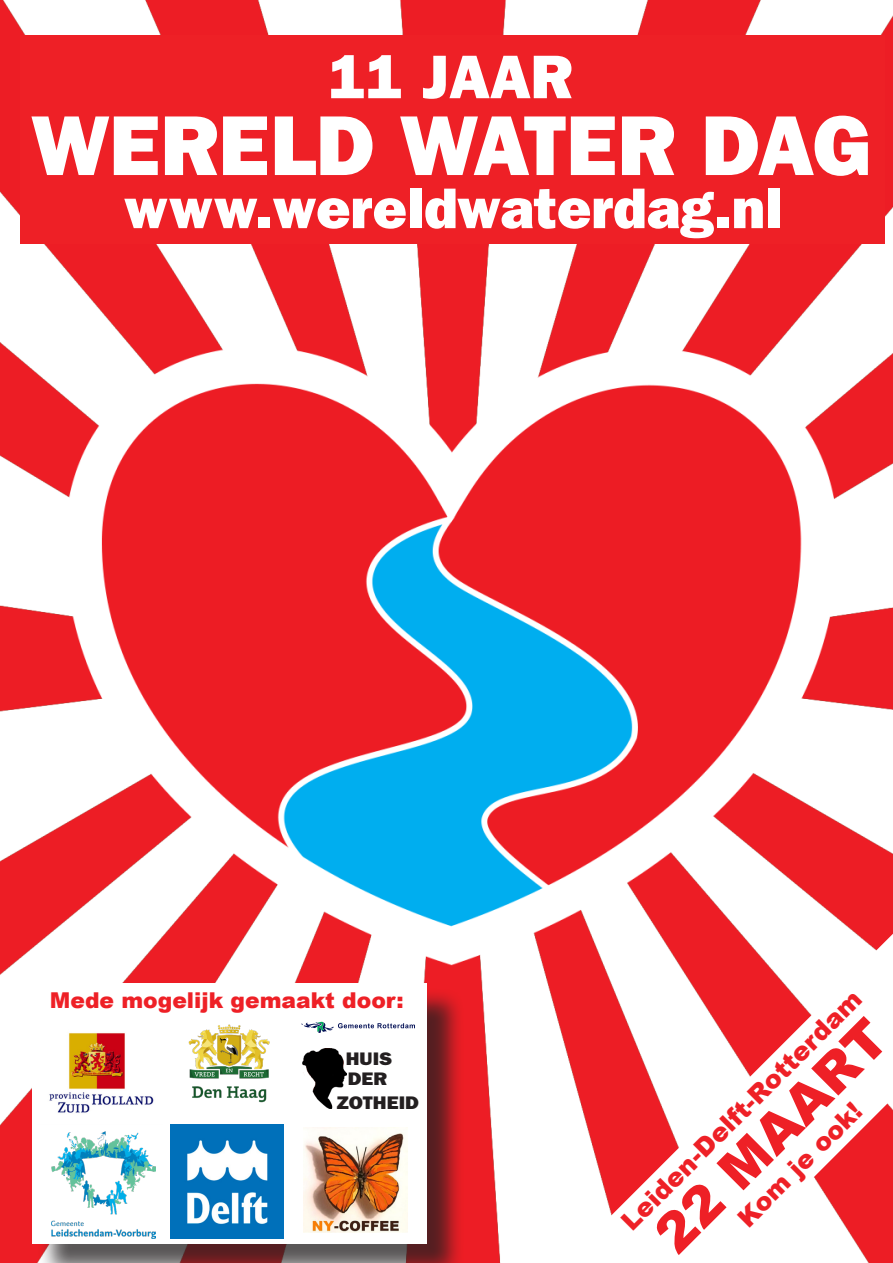
<style>
.page{position:relative;width:893px;height:1263px;background:#fff}
.page>*{position:absolute;margin:0;border:0;box-sizing:border-box;transform-origin:0 0}
.t1{font:85.35px "ITC Franklin Gothic Std Hvy";color:#fff}
.t2{font:61.8px "ITC Franklin Gothic Std Hvy";color:#fff}
.t3{font:57.6px "ITC Franklin Gothic Std Hvy";color:#fff}
.t4{font:900 53.55px "Arial";color:#ee2026}
.t5{font:900 25.8px "Arial";color:#ee2026}
.t6{font:900 25.35px "Arial";color:#ee2026}
.t7{font:900 21.9px "Arial";color:#ee2026}
.t8{font:18.3px "ITC Franklin Gothic Std Hvy";color:#231f20;scale:1.1 1}
</style>
<div class="page">
<img style="left:0;top:0;width:893px;height:1263px">
<div style="left:37px;top:988px;width:428px;height:275px;background:#231f20;opacity:.75"></div>
<svg style="left:32px;top:984px;width:395px;height:260px"></svg>
<svg style="left:567px;top:934px;width:326px;height:329px"></svg>
<img style="left:56px;top:283px;width:808px;height:688px">
<div style="left:20px;top:35px;width:865px;height:209px;background:#ee2026"></div>
<img style="left:52px;top:1132px;width:104px;height:106px">
<img style="left:170px;top:1125px;width:114px;height:113px">
<img style="left:171px;top:1005px;width:118px;height:114px">
<img style="left:37px;top:1021px;width:126px;height:103px">
<svg style="left:301px;top:1022px;width:114px;height:11px"></svg>
<img style="left:303px;top:1048px;width:43px;height:60px">
<img style="left:304px;top:1127px;width:103px;height:105px">
<p class="t2" style="left:329px;top:41px;width:245px">11 JAAR</p>
<p class="t1" style="left:31px;top:96px;width:841px">WERELD WATER DAG</p>
<p class="t3" style="left:124px;top:174px;width:660px">www.wereldwaterdag.nl</p>
<p class="t7" style="left:50px;top:984px;width:355px">Mede mogelijk gemaakt door:</p>
<p class="t5" style="left:612px;top:1212px;width:329px;rotate:-45deg">Leiden-Delft-Rotterdam</p>
<p class="t4" style="left:637px;top:1215px;width:304px;rotate:-45deg">22 MAART</p>
<p class="t8" style="left:346px;top:1048px;width:44px">HUIS</p>
<p class="t8" style="left:348px;top:1068px;width:37px">DER</p>
<p class="t8" style="left:337px;top:1092px;width:76px">ZOTHEID</p>
<p class="t6" style="left:729px;top:1209px;width:165px;rotate:-45deg">Kom je ook!</p>
</div>
